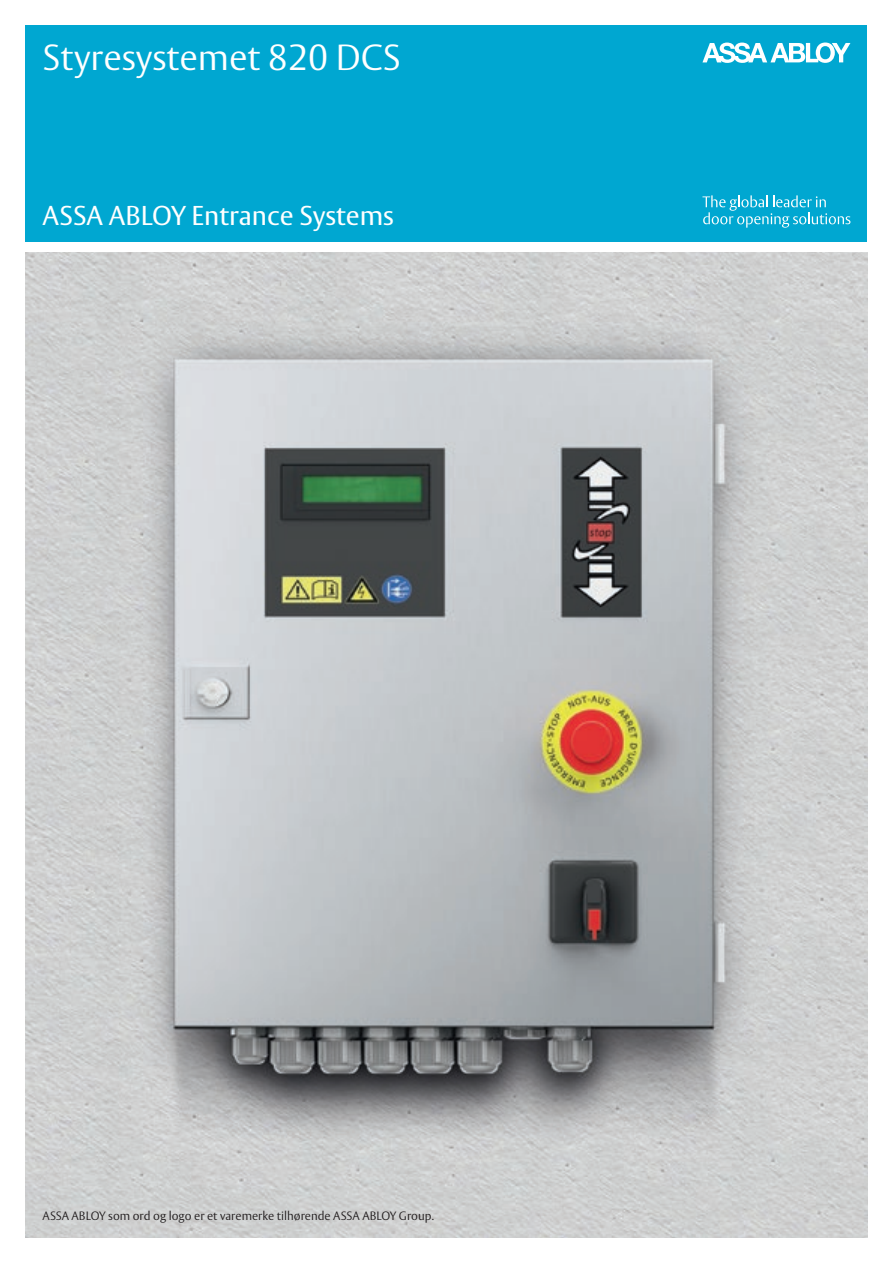
<style>
.page{position:relative;width:893px;height:1263px;background:#fff}
.page>*{position:absolute;margin:0;border:0;box-sizing:border-box;transform-origin:0 0}
.t1{font:300 36px "ASSA Vesta";color:#fff}
.t2{font:27px "ASSA Vesta";color:#fff}
.t3{font:300 12px "ASSA Vesta";color:#231f20}
</style>
<div class="page">
<img style="left:25px;top:252px;width:842px;height:985px">
<div style="left:26px;top:26px;width:841px;height:216px;background:#00a7d1"></div>
<svg style="left:702px;top:195px;width:148px;height:33px"></svg>
<svg style="left:702px;top:43px;width:148px;height:20px"></svg>
<h1 class="t1" style="left:43px;top:36px;width:360px">Styresystemet 820 DCS</h1>
<h2 class="t2" style="left:43px;top:199px;width:353px">ASSA ABLOY Entrance Systems</h2>
<p class="t3" style="left:43px;top:1209px;width:393px">ASSA ABLOY som ord og logo er et varemerke tilhørende ASSA ABLOY Group.</p>
</div>
